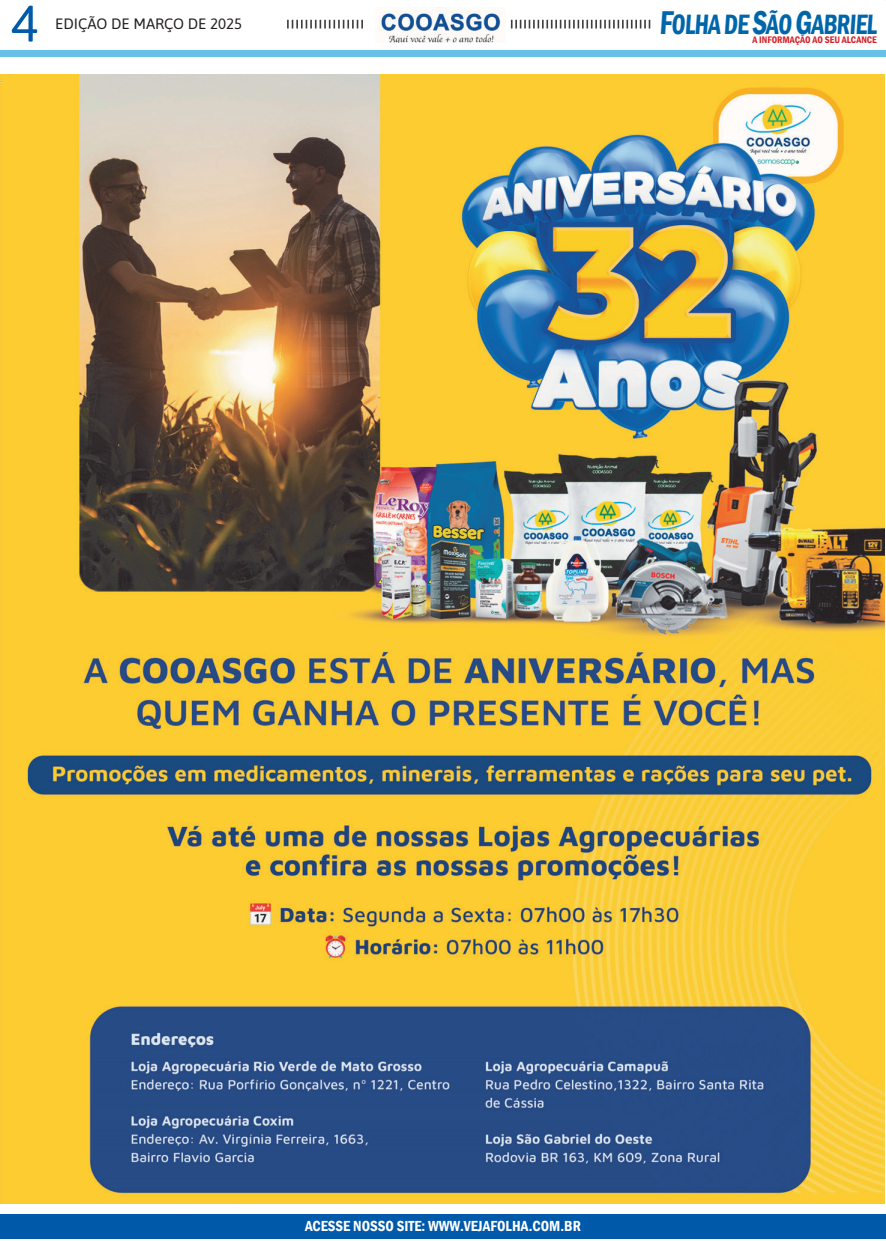
<style>
.page{position:relative;width:886px;height:1241px;background:#fff}
.page>*{position:absolute;margin:0;border:0;box-sizing:border-box;transform-origin:0 0}
.t1{font:51px "Asap";color:#0159a9}
.t2{font:600 condensed 28.75px "Franklin Gothic";color:#06a;scale:.86 1}
.t3{font:600 condensed 15px "Franklin Gothic";color:#fff}
.t4{font:15px "Asap";color:#231f20}
.t5{font:600 condensed 9.75px "Franklin Gothic";color:#d1232a}
.s1{font-size:33.88px}
</style>
<div class="page">
<svg style="left:511px;top:20px;width:139px;height:9px"></svg>
<div style="left:0;top:1213px;width:886px;height:24px;background:#0159a9"></div>
<div style="left:0;top:50px;width:886px;height:6px;background:#66c0e7"></div>
<img style="left:379px;top:8px;width:122px;height:35px">
<svg style="left:287px;top:20px;width:76px;height:9px"></svg>
<img style="left:0;top:75px;width:885px;height:1128px">
<h1 class="t1" style="left:11px;top:-12px;width:29px">4</h1>
<p class="t4" style="left:55px;top:13px;width:188px">EDIÇÃO DE MARÇO DE 2025</p>
<h2 class="t2" style="left:659px;top:6px;width:258px"><span class="s1">F</span>OLHA DE <span class="s1">S</span>ÃO <span class="s1">G</span>ABRIEL</h2>
<p class="t5" style="left:752px;top:34px;width:126px">A INFORMAÇÃO AO SEU ALCANCE</p>
<p class="t3" style="left:305px;top:1216px;width:277px">ACESSE NOSSO SITE: WWW.VEJAFOLHA.COM.BR</p>
</div>
